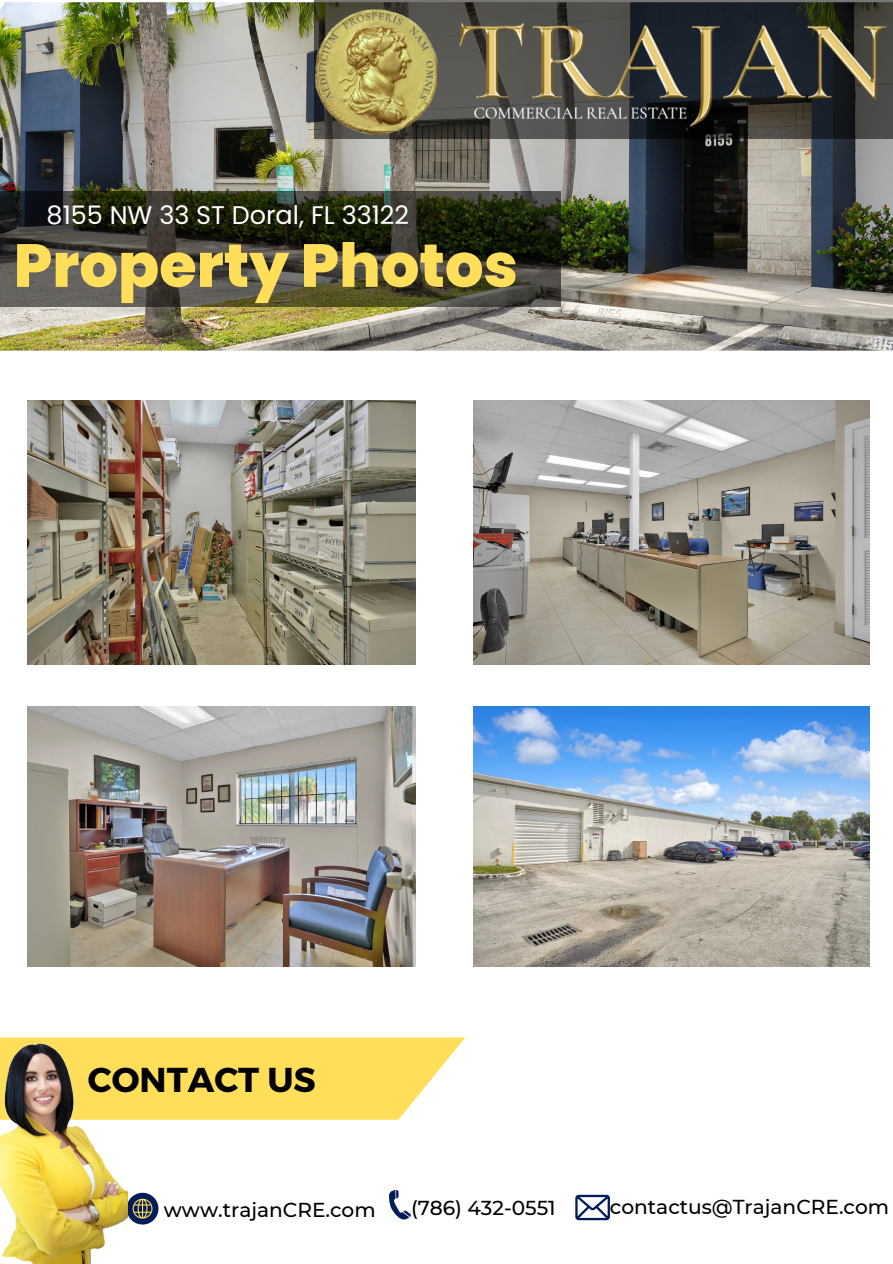
<style>
.page{position:relative;width:893px;height:1264px;background:#fff}
.page>*{position:absolute;margin:0;border:0;box-sizing:border-box;transform-origin:0 0}
.t1{font:800 60.6px "Poppins";color:#ffde59}
.t2{font:700 34.5px "Montserrat";color:#000}
.t3{font:25.5px "Poppins";color:#fff}
.t4{font:500 20.1px "Montserrat";color:#000}
</style>
<div class="page">
<img style="left:0;top:2px;width:892px;height:348px">
<svg style="left:127px;top:1192px;width:31px;height:32px"></svg>
<svg style="left:0;top:1037px;width:465px;height:82px;background:#ffe169"></svg>
<svg style="left:0;top:191px;width:560px;height:116px;background:#39392b"></svg>
<svg style="left:313px;top:0;width:579px;height:139px;background:#444542"></svg>
<img style="left:313px;top:7px;width:575px;height:128px">
<img style="left:0;top:1043px;width:127px;height:220px">
<svg style="left:389px;top:1190px;width:22px;height:30px"></svg>
<img style="left:473px;top:706px;width:396px;height:260px">
<img style="left:27px;top:401px;width:388px;height:263px">
<img style="left:27px;top:706px;width:388px;height:260px">
<img style="left:473px;top:401px;width:396px;height:263px">
<svg style="left:575px;top:1194px;width:35px;height:26px"></svg>
<p class="t3" style="left:47px;top:197px;width:364px">8155 NW 33 ST Doral, FL 33122</p>
<h2 class="t1" style="left:14px;top:223px;width:505px">Property Photos</h2>
<h3 class="t2" style="left:88px;top:1057px;width:229px">CONTACT US</h3>
<p class="t4" style="left:164px;top:1197px;width:213px">www.trajanCRE.com</p>
<p class="t4" style="left:411px;top:1195px;width:146px">(786) 432-0551</p>
<p class="t4" style="left:610px;top:1194px;width:281px">contactus@TrajanCRE.com</p>
</div>
